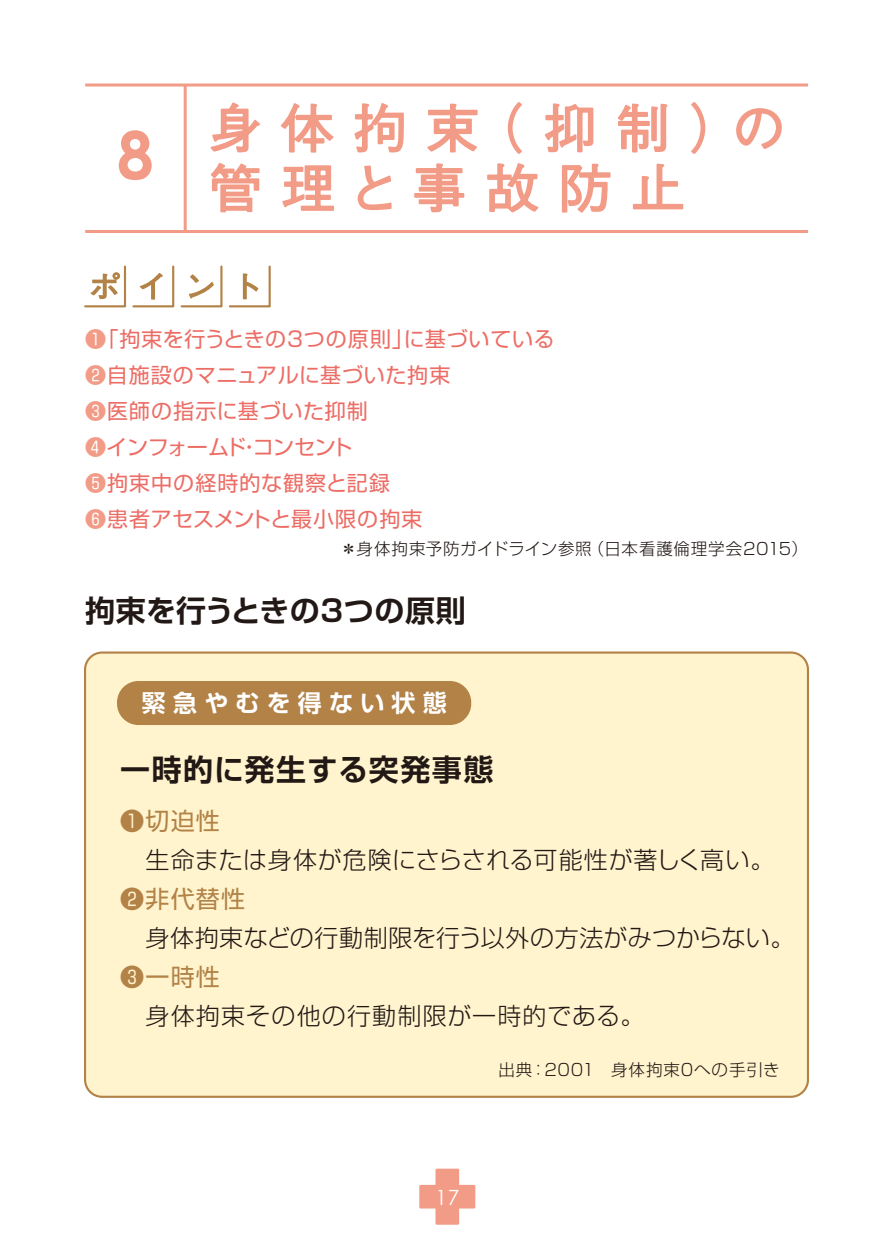
<style>
.page{position:relative;width:893px;height:1259px;background:#fff}
.page>*{position:absolute;margin:0;border:0;box-sizing:border-box;transform-origin:0 0}
.t1{font:700 66px "Century Gothic";color:#f29b87}
.t2{font:500 52.5px/60px "Gothic BBB Pro";letter-spacing:.35em;color:#f29b87}
.t3{font:700 30px "Shin Go Pro De";color:#221815}
.t4{font:700 30px "Shin Go Pro De";letter-spacing:.05em;color:#221815}
.t5{font:300 24px "Shin Go Pro";letter-spacing:.025em;color:#221815}
.t6{font:300 24px "Shin Go Pro";letter-spacing:.05em;color:#221815}
.t7{font:24px "Shin Go Pro";letter-spacing:.05em;color:#b28247}
.t8{font:700 24px "Shin Go Pro De";letter-spacing:.3em;color:#fff}
.t9{font:21px/36px "Shin Go Pro";letter-spacing:.04em;color:#ec6d65}
.t10{font:21px "Century Gothic";color:#fff}
.t11{font:300 16.5px "Shin Go Pro";letter-spacing:.045em;color:#221815}
.s1{color:#f29b87}
</style>
<div class="page">
<div style="left:85px;top:652px;width:723px;height:444px;background:#fff4cd;border-radius:17px"></div>
<div style="left:84px;top:651px;width:725px;height:446px;border:2px solid #b28247;border-radius:17px"></div>
<svg style="left:210px;top:102px;width:50px;height:51px"></svg>
<svg style="left:280px;top:103px;width:54px;height:50px"></svg>
<svg style="left:427px;top:103px;width:51px;height:50px"></svg>
<svg style="left:507px;top:102px;width:15px;height:52px"></svg>
<svg style="left:545px;top:103px;width:49px;height:50px"></svg>
<svg style="left:618px;top:103px;width:50px;height:50px"></svg>
<svg style="left:691px;top:102px;width:15px;height:52px"></svg>
<svg style="left:736px;top:108px;width:46px;height:41px"></svg>
<svg style="left:210px;top:163px;width:50px;height:50px"></svg>
<svg style="left:282px;top:165px;width:53px;height:46px"></svg>
<svg style="left:354px;top:103px;width:50px;height:107px"></svg>
<svg style="left:414px;top:163px;width:51px;height:50px"></svg>
<svg style="left:487px;top:163px;width:52px;height:50px"></svg>
<svg style="left:561px;top:163px;width:50px;height:50px"></svg>
<svg style="left:632px;top:163px;width:52px;height:47px"></svg>
<hr style="left:85px;top:83px;width:723px;height:3px;background:#f29b87">
<hr style="left:85px;top:230px;width:723px;height:3px;background:#f29b87">
<hr style="left:184px;top:85px;width:3px;height:146px;background:#f29b87">
<svg style="left:84px;top:265px;width:187px;height:43px"></svg>
<div style="left:117px;top:681px;width:354px;height:44px;background:#b28247;border-radius:21px"></div>
<svg style="left:419px;top:1168px;width:56px;height:56px"></svg>
<h1 class="t1" style="left:117px;top:113px;width:38px">8</h1>
<h2 class="t2" style="left:208px;top:92px;width:579px">身体拘束（抑制）の管理と事故防止</h2>
<p class="t9" style="left:85px;top:319px;width:471px"><span class="s1">❶</span>「拘束を行うときの3つの原則」に基づいている<br><span class="s1">❷</span>自施設のマニュアルに基づいた拘束<br><span class="s1">❸</span>医師の指示に基づいた抑制<br><span class="s1">❹</span>インフォームド・コンセント<br><span class="s1">❺</span>拘束中の経時的な観察と記録<br><span class="s1">❻</span>患者アセスメントと最小限の拘束</p>
<p class="t11" style="left:340px;top:535px;width:469px">＊身体拘束予防ガイドライン参照（日本看護倫理学会2015）</p>
<h3 class="t3" style="left:85px;top:586px;width:382px">拘束を行うときの３つの原則</h3>
<p class="t8" style="left:142px;top:683px;width:306px">緊急やむを得ない状態</p>
<h3 class="t4" style="left:120px;top:745px;width:375px">一時的に発生する突発事態</h3>
<p class="t7" style="left:120px;top:801px;width:101px">❶切迫性</p>
<p class="t5" style="left:120px;top:840px;width:656px">　生命または身体が危険にさらされる可能性が著しく高い。</p>
<p class="t7" style="left:120px;top:879px;width:126px">❷非代替性</p>
<p class="t5" style="left:145px;top:918px;width:650px">身体拘束などの行動制限を行う以外の方法がみつからない。</p>
<p class="t7" style="left:120px;top:957px;width:101px">❸一時性</p>
<p class="t6" style="left:120px;top:996px;width:526px">　身体拘束その他の行動制限が一時的である。</p>
<p class="t11" style="left:498px;top:1056px;width:283px">出典：2001　身体拘束0への手引き</p>
<p class="t10" style="left:435px;top:1184px;width:25px">17</p>
</div>
